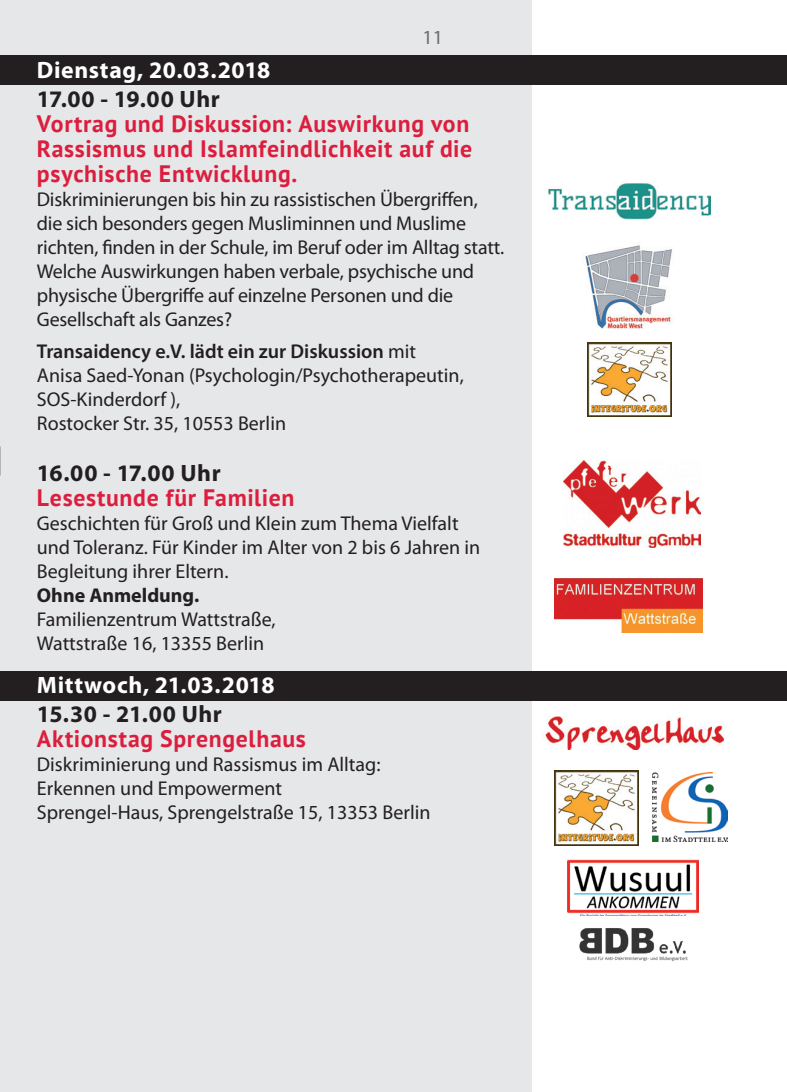
<style>
.page{position:relative;width:787px;height:1092px;background:#fff}
.page>*{position:absolute;margin:0;border:0;box-sizing:border-box;transform-origin:0 0}
.t1{font:700 23.75px/25px "PT Sans";letter-spacing:.03em;color:#dc1e3e}
.t2{font:700 23.75px "Myriad Pro";letter-spacing:.025em;color:#231f20}
.t3{font:700 23.75px "Myriad Pro";letter-spacing:.025em;color:#fff}
.t4{font:20px/24px "Myriad Pro";letter-spacing:-.005em;color:#231f20}
.t5{font:700 20px "Myriad Pro";color:#231f20}
.t6{font:20px "Myriad Pro";color:#6c6d70}
.s1{font-weight:600}
</style>
<div class="page">
<div style="left:0;top:0;width:531px;height:1091px;background:#e6e7e9"></div>
<hr style="left:0;top:55px;width:2px;height:30px;background:#231f20">
<div style="left:0;top:56px;width:787px;height:29px;background:#231f20"></div>
<div style="left:0;top:671px;width:787px;height:29px;background:#231f20"></div>
<img style="left:585px;top:245px;width:87px;height:84px">
<img style="left:548px;top:183px;width:163px;height:37px">
<img style="left:555px;top:579px;width:147px;height:53px">
<img style="left:568px;top:859px;width:130px;height:56px">
<img style="left:554px;top:770px;width:84px;height:75px">
<img style="left:579px;top:928px;width:109px;height:33px">
<img style="left:587px;top:342px;width:84px;height:74px">
<img style="left:545px;top:716px;width:180px;height:33px">
<img style="left:652px;top:772px;width:75px;height:69px">
<img style="left:563px;top:461px;width:138px;height:86px">
<p class="t6" style="left:422px;top:25px;width:22px">11</p>
<p class="t3" style="left:37px;top:55px;width:235px">Dienstag, 20.03.2018</p>
<p class="t2" style="left:37px;top:83px;width:184px">17.00 - 19.00 Uhr</p>
<p class="t1" style="left:37px;top:111px;width:437px">Vortrag und Diskussion: Auswirkung von<br>Rassismus und Islamfeindlichkeit auf die psychische Entwicklung.</p>
<p class="t4" style="left:37px;top:187px;width:469px">Diskriminierungen bis hin zu rassistischen Übergriffen, die sich besonders gegen Musliminnen und Muslime richten, finden in der Schule, im Beruf oder im Alltag statt.<br>Welche Auswirkungen haben verbale, psychische und physische Übergriffe auf einzelne Personen und die Gesellschaft als Ganzes?</p>
<p class="t4" style="left:37px;top:338px;width:428px"><span class="s1">Transaidency e.V. lädt ein zur Diskussion</span> mit Anisa Saed-Yonan (Psychologin/Psychotherapeutin, SOS-Kinderdorf ),<br>Rostocker Str. 35, 10553 Berlin</p>
<p class="t2" style="left:37px;top:457px;width:185px">16.00 - 17.00 Uhr</p>
<p class="t1" style="left:37px;top:485px;width:259px">Lesestunde für Familien</p>
<p class="t4" style="left:37px;top:511px;width:445px">Geschichten für Groß und Klein zum Thema Vielfalt und Toleranz. Für Kinder im Alter von 2 bis 6 Jahren in<br>Begleitung ihrer Eltern.</p>
<p class="t5" style="left:37px;top:582px;width:164px">Ohne Anmeldung.</p>
<p class="t4" style="left:37px;top:607px;width:240px">Familienzentrum Wattstraße,<br>Wattstraße 16, 13355 Berlin</p>
<p class="t3" style="left:37px;top:669px;width:239px">Mittwoch, 21.03.2018</p>
<p class="t2" style="left:37px;top:698px;width:187px">15.30 - 21.00 Uhr</p>
<p class="t1" style="left:37px;top:725px;width:270px">Aktionstag Sprengelhaus</p>
<p class="t4" style="left:37px;top:751px;width:395px">Diskriminierung und Rassismus im Alltag:<br>Erkennen und Empowerment<br>Sprengel-Haus, Sprengelstraße 15, 13353 Berlin</p>
</div>
